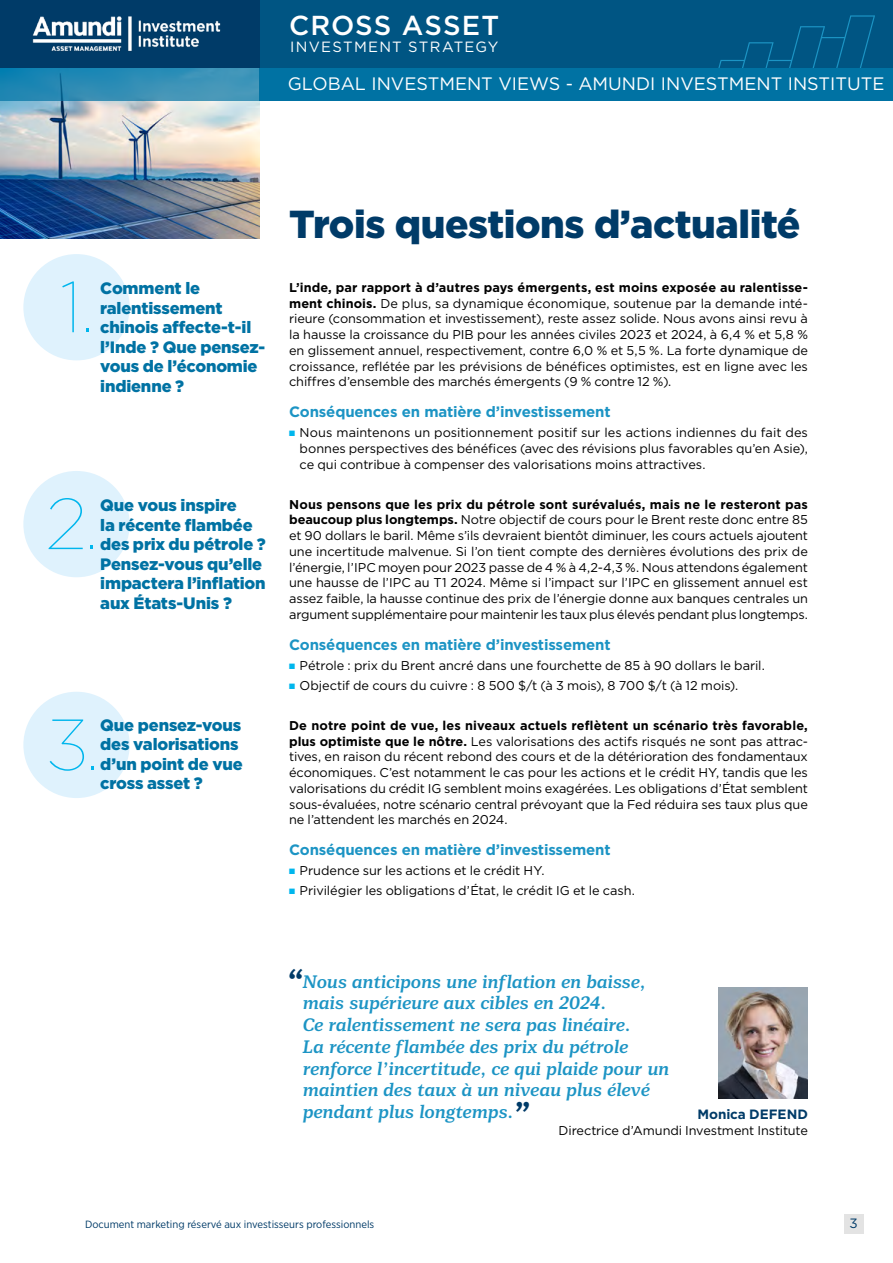
<style>
.page{position:relative;width:893px;height:1263px;background:#fff}
.page>*{position:absolute;margin:0;border:0;box-sizing:border-box;transform-origin:0 0}
.t1{font:100 72px "Gotham";color:#00b6ed}
.t2{font:900 39px "Gotham";letter-spacing:-.01em;color:#003b68}
.t3{font:500 27.45px "Gotham";letter-spacing:.04em;color:#fff}
.t4{font:italic 700 18px/21.8px "Mediator Serif";letter-spacing:-.01em;color:#1c94c4}
.t5{font:18px "Gotham";color:#fff}
.t6{font:900 16.5px/19.5px "Gotham";letter-spacing:-.01em;color:#0072a3}
.t7{font:700 15px "Gotham";letter-spacing:-.01em;color:#1c94c4}
.t8{font:14.85px "Gotham";letter-spacing:.08em;color:#fff}
.t9{font:700 13.5px "Gotham";letter-spacing:-.005em;color:#003b68}
.t10{font:13.5px "Gotham";color:#003b68}
.t11{font:12.75px/15.8px "Gotham";letter-spacing:-.005em;color:#000;text-align:justify}
.t12{font:10.5px "Gotham Narrow";color:#003b68;scale:1.05 1}
.s1{font-weight:700}
.s2{color:#00b6ed}
.s3{font-weight:900;font-size:27px;color:#003b68}
</style>
<div class="page">
<div style="left:0;top:0;width:893px;height:68px;background:#005583"></div>
<svg style="left:718px;top:15px;width:157px;height:53px"></svg>
<div style="left:0;top:0;width:259px;height:68px;background:#003b68"></div>
<img style="left:32px;top:16px;width:189px;height:35px">
<img style="left:0;top:101px;width:259px;height:137px">
<div style="left:23px;top:254px;width:107px;height:106px;background:#dff2fd;border-radius:50%"></div>
<div style="left:23px;top:471px;width:107px;height:106px;background:#dff2fd;border-radius:50%"></div>
<div style="left:23px;top:692px;width:107px;height:106px;background:#dff2fd;border-radius:50%"></div>
<img style="left:719px;top:988px;width:89px;height:110px">
<svg style="left:0;top:68px;width:259px;height:33px"></svg>
<div style="left:259px;top:68px;width:634px;height:33px;background:#0072a3"></div>
<div style="left:844px;top:1214px;width:19px;height:19px;background:#e3e3e3"></div>
<h3 class="t3" style="left:289px;top:7px;width:212px">CROSS ASSET</h3>
<p class="t8" style="left:290px;top:37px;width:210px">INVESTMENT STRATEGY</p>
<h3 class="t5" style="left:288px;top:72px;width:598px">GLOBAL INVESTMENT VIEWS - AMUNDI INVESTMENT INSTITUTE</h3>
<h1 class="t1" style="left:60px;top:263px;width:35px">1.</h1>
<p class="t6" style="left:100px;top:278px;width:166px">Comment le ralentissement chinois affecte-t-il l’Inde ? Que pensez&shy;vous de l’économie indienne ?</p>
<h1 class="t1" style="left:46px;top:479px;width:53px">2.</h1>
<p class="t6" style="left:100px;top:495px;width:167px">Que vous inspire<br>la récente flambée des prix du pétrole ?<br>Pensez-vous qu’elle impactera l’inflation aux États-Unis ?</p>
<h1 class="t1" style="left:49px;top:700px;width:51px">3.</h1>
<p class="t6" style="left:100px;top:715px;width:144px">Que pensez-vous des valorisations d’un point de vue cross asset ?</p>
<h2 class="t2" style="left:289px;top:197px;width:513px">Trois questions d’actualité</h2>
<p class="t11" style="left:289px;top:279px;width:520px"><span class="s1">L’inde, par rapport à d’autres pays émergents, est moins exposée au ralentisse&shy;ment chinois.</span> De plus, sa dynamique économique, soutenue par la demande inté&shy;rieure (consommation et investissement), reste assez solide. Nous avons ainsi revu à la hausse la croissance du PIB pour les années civiles 2023 et 2024, à 6,4 % et 5,8 % en glissement annuel, respectivement, contre 6,0 % et 5,5 %. La forte dynamique de croissance, reflétée par les prévisions de bénéfices optimistes, est en ligne avec les chiffres d’ensemble des marchés émergents (9 % contre 12 %).</p>
<p class="t7" style="left:289px;top:402px;width:323px">Conséquences en matière d’investissement</p>
<p class="t11" style="left:300px;top:424px;width:510px;text-indent:-10px"><span class="s2">■</span> Nous maintenons un positionnement positif sur les actions indiennes du fait des bonnes perspectives des bénéfices (avec des révisions plus favorables qu’en Asie), ce qui contribue à compenser des valorisations moins attractives.</p>
<p class="t11" style="left:289px;top:496px;width:520px"><span class="s1">Nous pensons que les prix du pétrole sont surévalués, mais ne le resteront pas beaucoup plus longtemps.</span> Notre objectif de cours pour le Brent reste donc entre 85 et 90 dollars le baril. Même s’ils devraient bientôt diminuer, les cours actuels ajoutent une incertitude malvenue. Si l’on tient compte des dernières évolutions des prix de l’énergie, l’IPC moyen pour 2023 passe de 4 % à 4,2-4,3 %. Nous attendons également une hausse de l’IPC au T1 2024. Même si l’impact sur l’IPC en glissement annuel est assez faible, la hausse continue des prix de l’énergie donne aux banques centrales un argument supplémentaire pour maintenir les taux plus élevés pendant plus longtemps.</p>
<p class="t7" style="left:289px;top:634px;width:323px">Conséquences en matière d’investissement</p>
<p class="t11" style="left:289px;top:657px;width:477px"><span class="s2">■</span> Pétrole : prix du Brent ancré dans une fourchette de 85 à 90 dollars le baril.</p>
<p class="t11" style="left:289px;top:677px;width:451px"><span class="s2">■</span> Objectif de cours du cuivre : 8 500 $/t (à 3 mois), 8 700 $/t (à 12 mois).</p>
<p class="t11" style="left:289px;top:717px;width:520px"><span class="s1">De notre point de vue, les niveaux actuels reflètent un scénario très favorable, plus optimiste que le nôtre.</span> Les valorisations des actifs risqués ne sont pas attrac&shy;tives, en raison du récent rebond des cours et de la détérioration des fondamentaux économiques. C’est notamment le cas pour les actions et le crédit HY, tandis que les valorisations du crédit IG semblent moins exagérées. Les obligations d’État semblent sous-évaluées, notre scénario central prévoyant que la Fed réduira ses taux plus que ne l’attendent les marchés en 2024.</p>
<p class="t7" style="left:289px;top:840px;width:323px">Conséquences en matière d’investissement</p>
<p class="t11" style="left:289px;top:862px;width:257px"><span class="s2">■</span> Prudence sur les actions et le crédit HY.</p>
<p class="t11" style="left:289px;top:882px;width:347px"><span class="s2">■</span> Privilégier les obligations d’État, le crédit IG et le cash.</p>
<p class="t4" style="left:302px;top:971px;width:368px;text-indent:-16px"><span class="s3">“</span>Nous anticipons une inflation en baisse, mais supérieure aux cibles en 2024.<br>Ce ralentissement ne sera pas linéaire.<br>La récente flambée des prix du pétrole renforce l’incertitude, ce qui plaide pour un maintien des taux à un niveau plus élevé pendant plus longtemps.<span class="s3">”</span></p>
<p class="t9" style="left:697px;top:1105px;width:112px">Monica DEFEND</p>
<p class="t11" style="left:559px;top:1122px;width:251px">Directrice d’Amundi Investment Institute</p>
<p class="t12" style="left:85px;top:1218px;width:277px">Document marketing réservé aux investisseurs professionnels</p>
<p class="t10" style="left:849px;top:1215px;width:10px">3</p>
</div>
